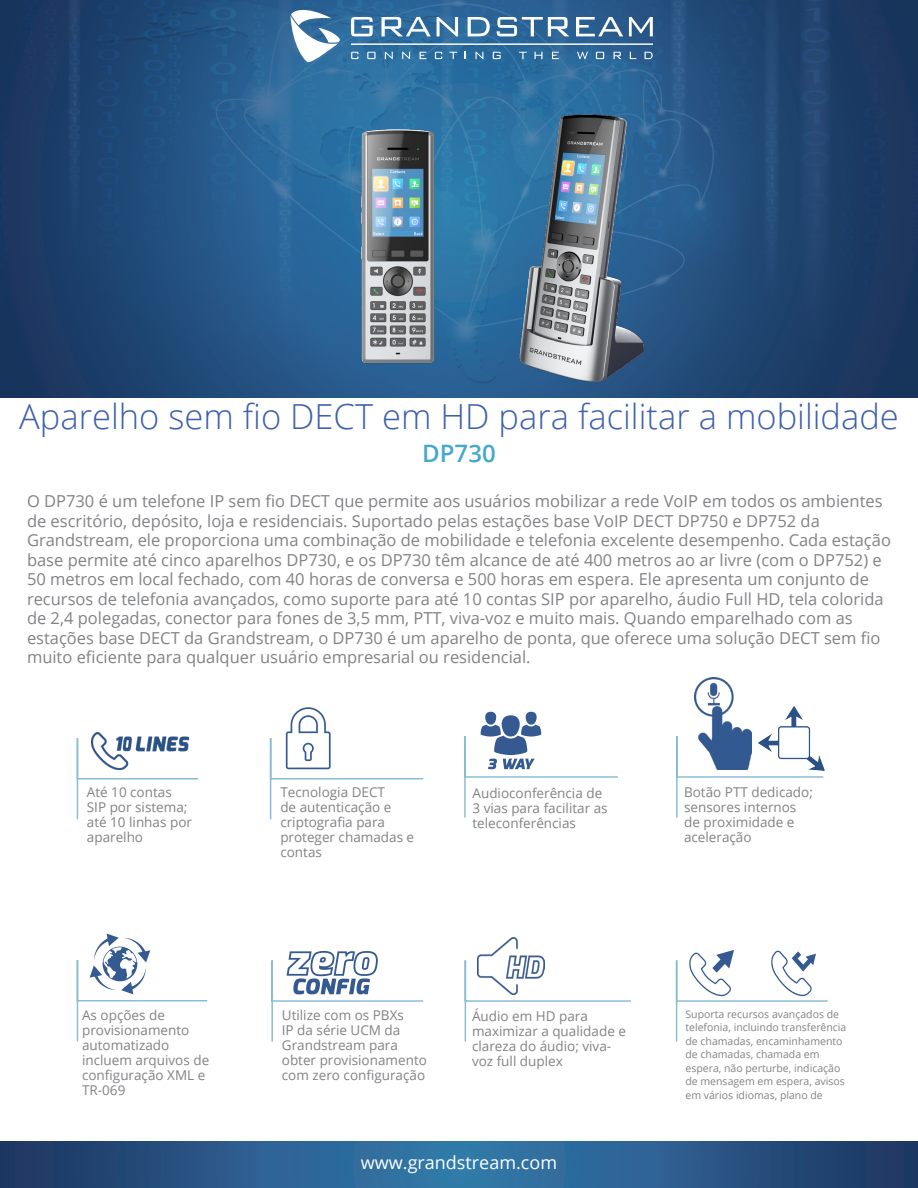
<style>
.page{position:relative;width:918px;height:1188px;background:#fff}
.page>*{position:absolute;margin:0;border:0;box-sizing:border-box;transform-origin:0 0}
.t1{font:300 34.5px "Open Sans";color:#3e60ac}
.t2{font:600 24px "Open Sans";color:#46a8ca}
.t3{font:18px "Open Sans";color:#fff}
.t4{font:16.5px/19.5px "Open Sans";color:#808285}
.t5{font:13.5px/15px "Open Sans";color:#808285}
.t6{font:10.5px/13.5px "Open Sans";color:#808285}
</style>
<div class="page">
<svg style="left:0;top:1142px;width:918px;height:46px;background:#295988"></svg>
<svg style="left:76px;top:737px;width:123px;height:83px"></svg>
<svg style="left:676px;top:736px;width:149px;height:82px"></svg>
<svg style="left:464px;top:960px;width:167px;height:82px"></svg>
<img style="left:92px;top:733px;width:97px;height:36px">
<svg style="left:269px;top:707px;width:155px;height:113px"></svg>
<div style="left:485px;top:712px;width:12px;height:13px;background:#355a92;border-radius:50%"></div>
<div style="left:525px;top:712px;width:12px;height:13px;background:#355a92;border-radius:50%"></div>
<svg style="left:464px;top:715px;width:154px;height:103px"></svg>
<img style="left:695px;top:677px;width:57px;height:92px">
<svg style="left:76px;top:934px;width:132px;height:108px"></svg>
<svg style="left:271px;top:951px;width:153px;height:91px"></svg>
<svg style="left:675px;top:950px;width:153px;height:92px"></svg>
<img style="left:477px;top:938px;width:68px;height:56px">
<img style="left:759px;top:706px;width:65px;height:64px">
<img style="left:0;top:0;width:918px;height:397px">
<svg style="left:291px;top:10px;width:49px;height:52px"></svg>
<svg style="left:351px;top:17px;width:22px;height:19px"></svg>
<svg style="left:382px;top:17px;width:49px;height:19px"></svg>
<svg style="left:437px;top:17px;width:21px;height:19px"></svg>
<svg style="left:468px;top:17px;width:22px;height:19px"></svg>
<svg style="left:497px;top:17px;width:72px;height:19px"></svg>
<svg style="left:576px;top:17px;width:47px;height:19px"></svg>
<svg style="left:629px;top:17px;width:24px;height:19px"></svg>
<svg style="left:351px;top:52px;width:7px;height:7px"></svg>
<svg style="left:367px;top:52px;width:9px;height:7px"></svg>
<svg style="left:385px;top:52px;width:8px;height:7px"></svg>
<svg style="left:402px;top:52px;width:8px;height:7px"></svg>
<svg style="left:420px;top:52px;width:6px;height:7px"></svg>
<svg style="left:435px;top:52px;width:7px;height:7px"></svg>
<svg style="left:449px;top:52px;width:8px;height:7px"></svg>
<svg style="left:476px;top:52px;width:7px;height:7px"></svg>
<svg style="left:493px;top:52px;width:8px;height:7px"></svg>
<svg style="left:519px;top:52px;width:8px;height:7px"></svg>
<svg style="left:535px;top:52px;width:8px;height:7px"></svg>
<svg style="left:552px;top:52px;width:7px;height:7px"></svg>
<svg style="left:645px;top:52px;width:8px;height:7px"></svg>
<svg style="left:596px;top:52px;width:8px;height:7px"></svg>
<svg style="left:614px;top:52px;width:7px;height:7px"></svg>
<svg style="left:630px;top:52px;width:6px;height:7px"></svg>
<svg style="left:577px;top:52px;width:11px;height:7px"></svg>
<hr style="left:351px;top:44px;width:302px;height:1px;background:#fff">
<img style="left:488px;top:74px;width:183px;height:324px">
<img style="left:277px;top:72px;width:183px;height:326px">
<p class="t1" style="left:19px;top:393px;width:881px">Aparelho sem fio DECT em HD para facilitar a mobilidade</p>
<p class="t2" style="left:422px;top:437px;width:75px">DP730</p>
<p class="t4" style="left:27px;top:491px;width:865px">O DP730 é um telefone IP sem fio DECT que permite aos usuários mobilizar a rede VoIP em todos os ambientes de escritório, depósito, loja e residenciais. Suportado pelas estações base VoIP DECT DP750 e DP752 da Grandstream, ele proporciona uma combinação de mobilidade e telefonia excelente desempenho. Cada estação base permite até cinco aparelhos DP730, e os DP730 têm alcance de até 400 metros ao ar livre (com o DP752) e 50 metros em local fechado, com 40 horas de conversa e 500 horas em espera. Ele apresenta um conjunto de recursos de telefonia avançados, como suporte para até 10 contas SIP por aparelho, áudio Full HD, tela colorida de 2,4 polegadas, conector para fones de 3,5 mm, PTT, viva-voz e muito mais. Quando emparelhado com as estações base DECT da Grandstream, o DP730 é um aparelho de ponta, que oferece uma solução DECT sem fio muito eficiente para qualquer usuário empresarial ou residencial.</p>
<p class="t5" style="left:87px;top:785px;width:107px">Até 10 contas<br>SIP por sistema; até 10 linhas por aparelho</p>
<p class="t5" style="left:280px;top:785px;width:135px">Tecnologia DECT<br>de autenticação e criptografia para proteger chamadas e contas</p>
<p class="t5" style="left:472px;top:785px;width:137px">Audioconferência de<br>3 vias para facilitar as teleconferências</p>
<p class="t5" style="left:684px;top:785px;width:130px">Botão PTT dedicado; sensores internos de proximidade e aceleração</p>
<p class="t5" style="left:472px;top:1008px;width:155px">Áudio em HD para maximizar a qualidade e clareza do áudio; viva&shy;voz full duplex</p>
<p class="t5" style="left:82px;top:1007px;width:129px">As opções de provisionamento automatizado incluem arquivos de configuração XML e<br>TR-069</p>
<p class="t5" style="left:282px;top:1008px;width:147px">Utilize com os PBXs<br>IP da série UCM da<br>Grandstream para obter provisionamento com zero configuração</p>
<p class="t6" style="left:686px;top:1007px;width:162px">Suporta recursos avançados de telefonia, incluindo transferência de chamadas, encaminhamento de chamadas, chamada em espera, não perturbe, indicação de mensagem em espera, avisos em vários idiomas, plano de</p>
<p class="t3" style="left:361px;top:1151px;width:198px">www.grandstream.com</p>
</div>
